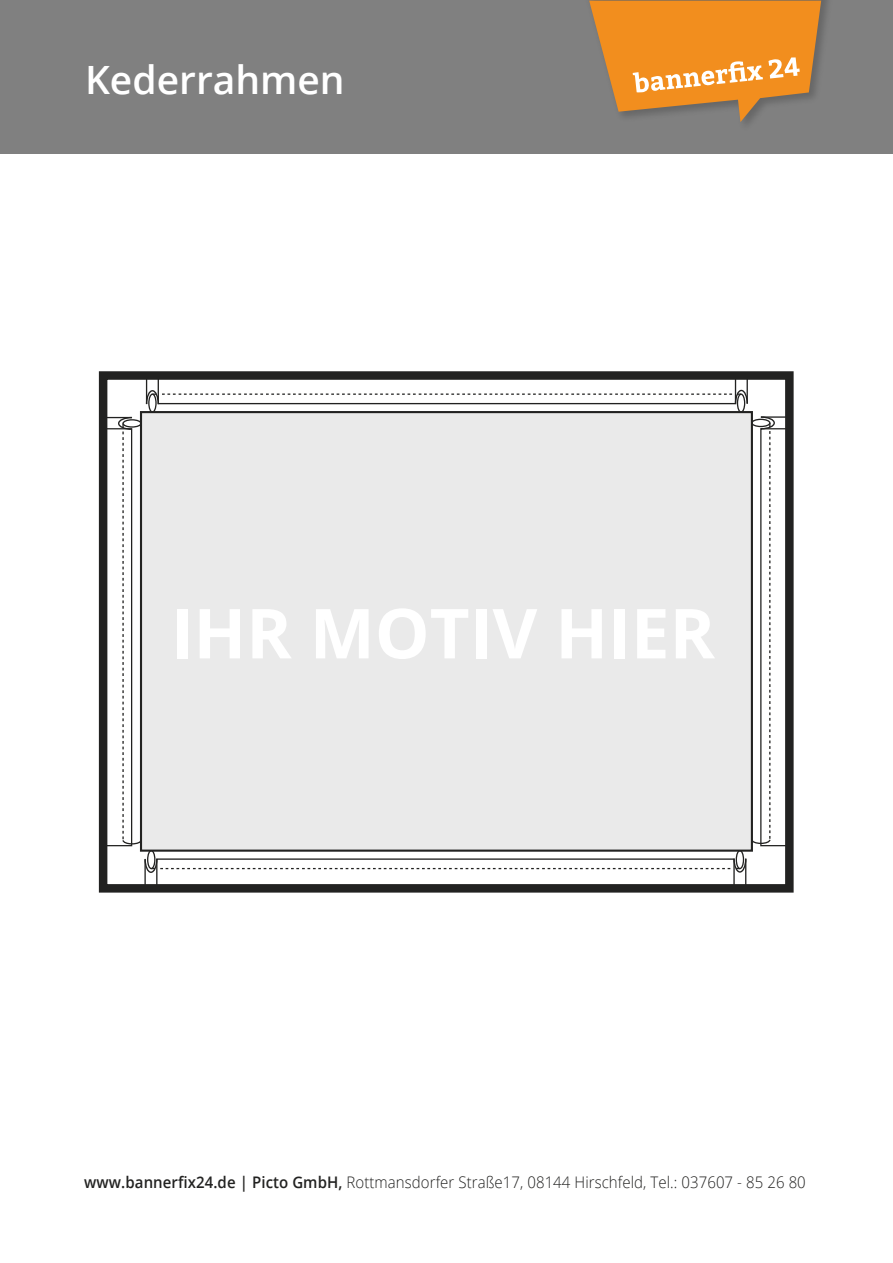
<style>
.page{position:relative;width:893px;height:1263px;background:#fff}
.page>*{position:absolute;margin:0;border:0;box-sizing:border-box;transform-origin:0 0}
.t1{font:700 69px "Open Sans";color:#fff}
.t2{font:600 39px "Open Sans";color:#fff}
.t3{font:300 15.9px "Open Sans";letter-spacing:.005em;color:#222221;scale:.94 1}
.s1{font-weight:600}
</style>
<div class="page">
<div style="left:0;top:1px;width:893px;height:153px;background:#808080"></div>
<svg style="left:589px;top:1px;width:232px;height:121px"></svg>
<div style="left:760px;top:428px;width:30px;height:418px;background:#fff;border:1px solid #222221"></div>
<div style="left:99px;top:371px;width:695px;height:521px;border:9px solid #222221"></div>
<div style="left:140px;top:411px;width:613px;height:441px;background:#eaeaea;border:2px solid #222221"></div>
<div style="left:148px;top:393px;width:9px;height:20px;border:1px solid #222221;border-radius:50%"></div>
<div style="left:737px;top:393px;width:8px;height:20px;border:1px solid #222221;border-radius:50%"></div>
<hr style="left:761px;top:416px;width:28px;height:2px;background:#222221">
<svg style="left:751px;top:416px;width:25px;height:429px"></svg>
<svg style="left:103px;top:416px;width:39px;height:429px"></svg>
<svg style="left:145px;top:375px;width:604px;height:30px"></svg>
<div style="left:736px;top:850px;width:8px;height:19px;border:1px solid #222221;border-radius:50%"></div>
<div style="left:147px;top:850px;width:8px;height:19px;border:1px solid #222221;border-radius:50%"></div>
<hr style="left:144px;top:859px;width:2px;height:29px;background:#222221">
<svg style="left:144px;top:857px;width:603px;height:30px"></svg>
<h2 class="t2" style="left:85px;top:53px;width:261px">Kederrahmen</h2>
<h1 class="t1" style="left:171px;top:585px;width:546px">IHR MOTIV HIER</h1>
<p class="t3" style="left:84px;top:1171px;width:769px"><span class="s1">www.bannerfix24.de | Picto GmbH,</span> Rottmansdorfer Straße17, 08144 Hirschfeld, Tel.: 037607 - 85 26 80</p>
</div>
